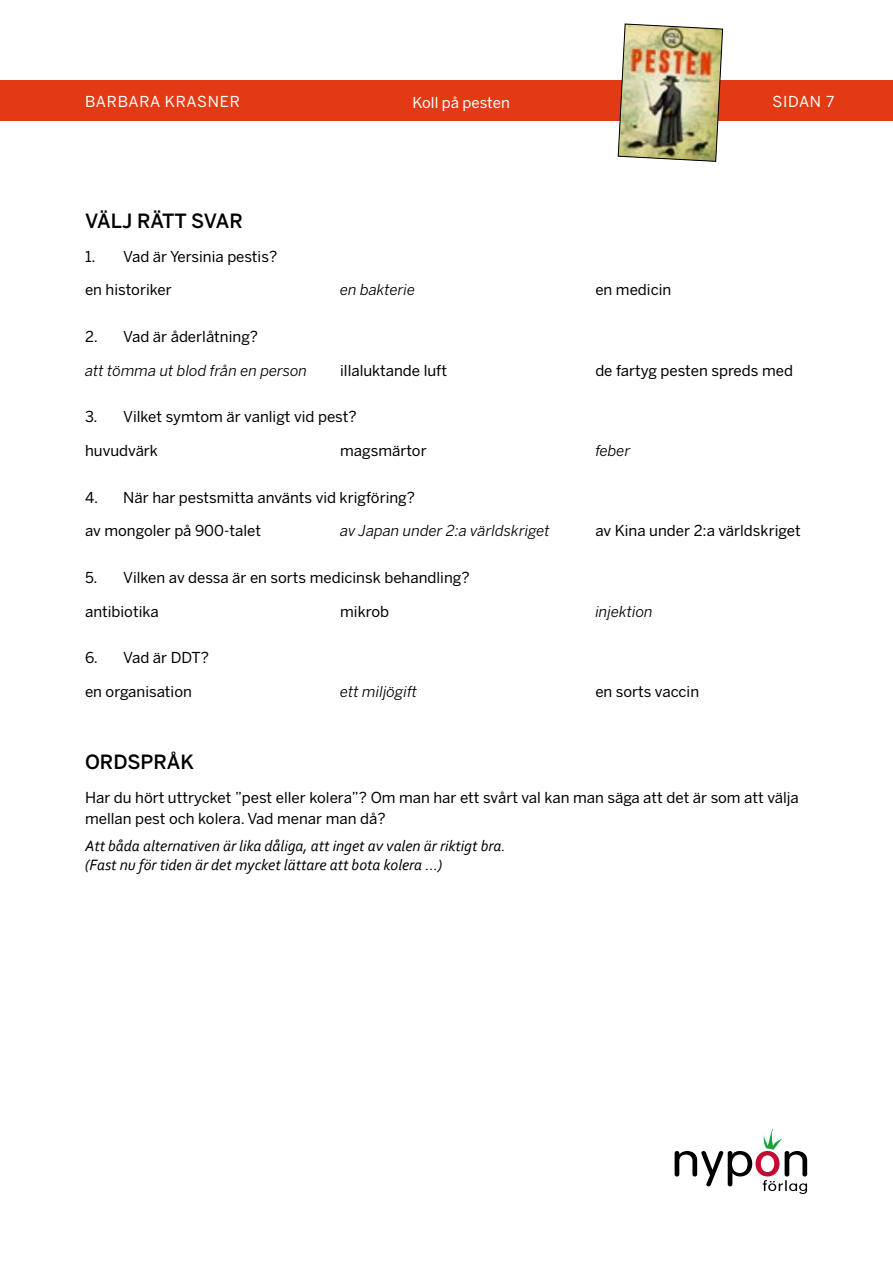
<style>
.page{position:relative;width:893px;height:1263px;background:#fff}
.page>*{position:absolute;margin:0;border:0;box-sizing:border-box;transform-origin:0 0}
.t1{font:500 19.5px "Benton Sans";color:#000}
.t2{font:italic 15.75px/18.9px "Corbel";color:#000}
.t3{font:15px/21px "Benton Sans";color:#000}
.t4{font:italic 15px "Benton Sans";color:#000}
.t5{font:15px "Benton Sans";letter-spacing:.05em;color:#fff}
.t6{font:15px "Benton Sans";letter-spacing:-.01em;color:#fff}
.t7{font:15px "Benton Sans";letter-spacing:.025em;color:#fff}
</style>
<div class="page">
<div style="left:0;top:81px;width:893px;height:40px;background:#e23a14"></div>
<img style="left:618px;top:23px;width:105px;height:139px">
<svg style="left:675px;top:1128px;width:132px;height:66px"></svg>
<p class="t5" style="left:85px;top:92px;width:156px">BARBARA KRASNER</p>
<p class="t6" style="left:412px;top:93px;width:99px">Koll på pesten</p>
<p class="t7" style="left:772px;top:92px;width:63px">SIDAN 7</p>
<h1 class="t1" style="left:85px;top:209px;width:159px">VÄLJ RÄTT SVAR</h1>
<p class="t3" style="left:85px;top:246px;width:194px">1. Vad är Yersinia pestis?</p>
<p class="t3" style="left:85px;top:280px;width:88px">en historiker</p>
<p class="t4" style="left:340px;top:281px;width:77px">en bakterie</p>
<p class="t3" style="left:595px;top:280px;width:77px">en medicin</p>
<p class="t3" style="left:85px;top:326px;width:175px">2. Vad är åderlåtning?</p>
<p class="t4" style="left:85px;top:361px;width:224px">att tömma ut blod från en person</p>
<p class="t3" style="left:340px;top:360px;width:108px">illaluktande luft</p>
<p class="t3" style="left:595px;top:360px;width:199px">de fartyg pesten spreds med</p>
<p class="t3" style="left:85px;top:406px;width:273px">3. Vilket symtom är vanligt vid pest?</p>
<p class="t3" style="left:85px;top:440px;width:75px">huvudvärk</p>
<p class="t3" style="left:340px;top:440px;width:88px">magsmärtor</p>
<p class="t4" style="left:595px;top:442px;width:37px">feber</p>
<p class="t3" style="left:85px;top:487px;width:332px">4. När har pestsmitta använts vid krigföring?</p>
<p class="t3" style="left:85px;top:520px;width:177px">av mongoler på 900-talet</p>
<p class="t4" style="left:340px;top:522px;width:211px">av Japan under 2:a världskriget</p>
<p class="t3" style="left:595px;top:520px;width:207px">av Kina under 2:a världskriget</p>
<p class="t3" style="left:85px;top:567px;width:386px">5. Vilken av dessa är en sorts medicinsk behandling?</p>
<p class="t3" style="left:85px;top:601px;width:75px">antibiotika</p>
<p class="t3" style="left:340px;top:601px;width:50px">mikrob</p>
<p class="t4" style="left:595px;top:602px;width:59px">injektion</p>
<p class="t3" style="left:85px;top:647px;width:126px">6. Vad är DDT?</p>
<p class="t3" style="left:85px;top:681px;width:108px">en organisation</p>
<p class="t4" style="left:340px;top:682px;width:79px">ett miljögift</p>
<p class="t3" style="left:595px;top:681px;width:105px">en sorts vaccin</p>
<h1 class="t1" style="left:85px;top:750px;width:110px">ORDSPRÅK</h1>
<p class="t3" style="left:85px;top:787px;width:715px">Har du hört uttrycket ”pest eller kolera”? Om man har ett svårt val kan man säga att det är som att välja mellan pest och kolera. Vad menar man då?</p>
<p class="t2" style="left:85px;top:836px;width:422px">Att båda alternativen är lika dåliga, att inget av valen är riktigt bra. (Fast nu för tiden är det mycket lättare att bota kolera …)</p>
</div>
